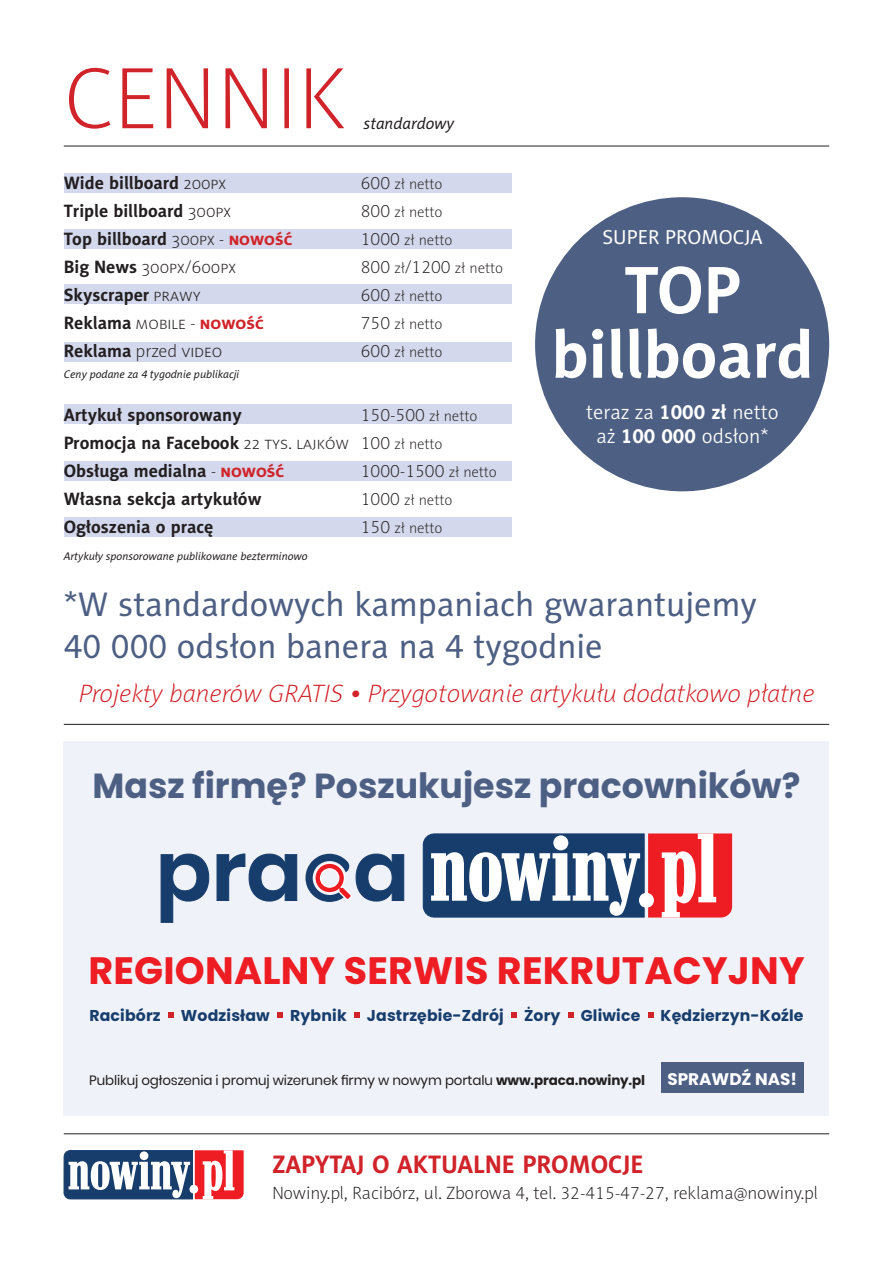
<style>
.page{position:relative;width:893px;height:1263px;background:#fff}
.page>*{position:absolute;margin:0;border:0;box-sizing:border-box;transform-origin:0 0}
.t1{font:88.5px "Naomi Sans EFN Thin";color:#d1232a}
.t2{font:700 67.5px/64.5px "Naomi Sans EFN";color:#fff;text-align:center}
.t3{font:700 38.1px "Poppins";letter-spacing:.005em;color:#ee1d23}
.t4{font:700 34.8px "Poppins";color:#4d5f83}
.t5{font:34.5px/41.4px "Naomi Sans EFN";color:#4d5f83}
.t6{font:italic 25.5px "Naomi Sans EFN Thin";color:#d1232a}
.t7{font:700 25.5px "Naomi Sans EFN";color:#d1232a}
.t8{font:20.4px/24.5px "Naomi Sans EFN Light";color:#fff;text-align:center}
.t9{font:20.4px "Naomi Sans EFN";color:#fff}
.t10{font:700 18px/28px "Naomi Sans EFN";color:#231f20}
.t11{font:18px "Naomi Sans EFN Thin";color:#231f20}
.t12{font:700 16.8px "Poppins";color:#fff}
.t13{font:italic 16.5px "Naomi Sans EFN";color:#231f20}
.t14{font:700 15.75px "Poppins";letter-spacing:.01em;color:#173d6c}
.t15{font:15px "Naomi Sans EFN Thin";color:#231f20}
.t16{font:13.5px "Poppins";letter-spacing:-.01em;color:#231f20}
.t17{font:italic 11.25px "Naomi Sans EFN";color:#231f20}
.s1{font-family:"Naomi Sans EFN Thin";font-weight:400}
.s2{font-size:18px}
.s3{color:#d1232a}
.s4{font-family:"Naomi Sans EFN";font-weight:700}
.s5{font-size:15px}
.s6{font-family:"Naomi Sans EFN Thin";font-weight:400;font-size:15px}
.s7{font-weight:700}
</style>
<div class="page">
<div style="left:64px;top:741px;width:765px;height:375px;background:#eff2f9"></div>
<div style="left:535px;top:197px;width:294px;height:294px;background:#4d5f83;border-radius:50%"></div>
<hr style="left:64px;top:1133px;width:765px;height:1px;background:#231f20">
<hr style="left:64px;top:146px;width:765px;height:1px;background:#231f20">
<hr style="left:64px;top:724px;width:765px;height:1px;background:#231f20">
<div style="left:64px;top:517px;width:447px;height:20px;background:#d3d8ec"></div>
<div style="left:64px;top:284px;width:448px;height:20px;background:#d3d8ec"></div>
<div style="left:64px;top:229px;width:447px;height:20px;background:#d3d8ec"></div>
<div style="left:64px;top:173px;width:447px;height:20px;background:#d3d8ec"></div>
<div style="left:64px;top:342px;width:447px;height:19px;background:#d3d8ec"></div>
<div style="left:64px;top:404px;width:447px;height:20px;background:#d3d8ec"></div>
<div style="left:64px;top:461px;width:447px;height:19px;background:#d3d8ec"></div>
<svg style="left:422px;top:833px;width:310px;height:85px"></svg>
<svg style="left:161px;top:853px;width:243px;height:70px"></svg>
<svg style="left:277px;top:1012px;width:6px;height:6px"></svg>
<svg style="left:354px;top:1012px;width:6px;height:6px"></svg>
<svg style="left:511px;top:1012px;width:6px;height:6px"></svg>
<svg style="left:568px;top:1012px;width:6px;height:6px"></svg>
<svg style="left:648px;top:1012px;width:5px;height:6px"></svg>
<div style="left:661px;top:1062px;width:142px;height:30px;background:#4d5f83"></div>
<svg style="left:64px;top:1012px;width:180px;height:187px"></svg>
<h1 class="t1" style="left:64px;top:49px;width:284px">CENNIK</h1>
<p class="t13" style="left:364px;top:114px;width:92px">standardowy</p>
<p class="t10" style="left:64px;top:169px;width:164px">Wide billboard <span class="s1">200px</span></p>
<p class="t15" style="left:361px;top:175px;width:83px"><span class="s2">600</span> zł netto</p>
<p class="t10" style="left:64px;top:197px;width:169px">Triple billboard <span class="s1">300px</span></p>
<p class="t15" style="left:361px;top:203px;width:83px"><span class="s2">800</span> zł netto</p>
<p class="t10" style="left:64px;top:225px;width:230px">Top billboard <span class="s1">300px -</span> <span class="s3">nowość</span></p>
<p class="t15" style="left:361px;top:231px;width:93px"><span class="s2">1000</span> zł netto</p>
<p class="t11" style="left:64px;top:257px;width:174px"><span class="s4">Big News</span> 300px/600px</p>
<p class="t15" style="left:361px;top:259px;width:144px"><span class="s2">800</span> zł<span class="s2">/1200</span> zł netto</p>
<p class="t10" style="left:64px;top:281px;width:138px">Skyscraper <span class="s1">prawy</span></p>
<p class="t15" style="left:361px;top:287px;width:83px"><span class="s2">600</span> zł netto</p>
<p class="t10" style="left:64px;top:309px;width:201px">Reklama <span class="s1">mobile -</span> <span class="s3">nowość</span></p>
<p class="t15" style="left:361px;top:315px;width:83px"><span class="s2">750</span> zł netto</p>
<p class="t11" style="left:64px;top:341px;width:160px"><span class="s4">Reklama</span> przed video</p>
<p class="t15" style="left:361px;top:343px;width:83px"><span class="s2">600</span> zł netto</p>
<p class="t17" style="left:64px;top:368px;width:177px">Ceny podane za 4 tygodnie publikacji</p>
<p class="t10" style="left:64px;top:401px;width:179px">Artykuł sponsorowany</p>
<p class="t11" style="left:361px;top:405px;width:118px">150-500 <span class="s5">zł netto</span></p>
<p class="t10" style="left:64px;top:429px;width:380px">Promocja na Facebook <span class="s1">22 tys. lajków 100</span> <span class="s6">zł netto<br></span>Obsługa medialna <span class="s1">-</span> <span class="s3">nowość</span></p>
<p class="t11" style="left:361px;top:461px;width:138px">1000-1500 <span class="s5">zł netto</span></p>
<p class="t10" style="left:64px;top:485px;width:199px">Własna sekcja artykułów</p>
<p class="t15" style="left:361px;top:491px;width:93px"><span class="s2">1000</span> zł netto</p>
<p class="t10" style="left:64px;top:513px;width:151px">Ogłoszenia o pracę</p>
<p class="t15" style="left:361px;top:519px;width:83px"><span class="s2">150</span> zł netto</p>
<p class="t17" style="left:64px;top:549px;width:245px">Artykuły sponsorowane publikowane bezterminowo</p>
<p class="t9" style="left:602px;top:224px;width:162px">SUPER PROMOCJA</p>
<h2 class="t2" style="left:551px;top:259px;width:264px">TOP billboard</h2>
<p class="t8" style="left:586px;top:399px;width:194px">teraz za <span class="s4">1000 zł</span> netto aż <span class="s4">100 000</span> odsłon*</p>
<h3 class="t5" style="left:64px;top:583px;width:694px">*W standardowych kampaniach gwarantujemy<br>40 000 odsłon banera na 4 tygodnie</h3>
<h3 class="t6" style="left:78px;top:680px;width:738px">Projekty banerów GRATIS • Przygotowanie artykułu dodatkowo płatne</h3>
<h3 class="t4" style="left:93px;top:766px;width:709px">Masz firmę? Poszukujesz pracowników?</h3>
<h3 class="t3" style="left:88px;top:949px;width:718px">REGIONALNY SERWIS REKRUTACYJNY</h3>
<p class="t14" style="left:89px;top:1006px;width:73px">Racibórz</p>
<p class="t14" style="left:181px;top:1006px;width:90px">Wodzisław</p>
<p class="t14" style="left:290px;top:1006px;width:58px">Rybnik</p>
<p class="t14" style="left:367px;top:1006px;width:138px">Jastrzębie-Zdrój</p>
<p class="t14" style="left:524px;top:1006px;width:38px">Żory</p>
<p class="t14" style="left:581px;top:1006px;width:61px">Gliwice</p>
<p class="t14" style="left:661px;top:1006px;width:144px">Kędzierzyn-Koźle</p>
<p class="t16" style="left:89px;top:1072px;width:558px">Publikuj ogłoszenia i promuj wizerunek firmy w nowym portalu <span class="s7">www.praca.nowiny.pl</span></p>
<p class="t12" style="left:667px;top:1069px;width:131px">SPRAWDŹ NAS!</p>
<h3 class="t7" style="left:272px;top:1149px;width:373px">ZAPYTAJ O AKTUALNE PROMOCJE</h3>
<p class="t11" style="left:272px;top:1183px;width:547px">Nowiny.pl, Racibórz, ul. Zborowa 4, tel. 32-415-47-27, reklama@nowiny.pl</p>
</div>
